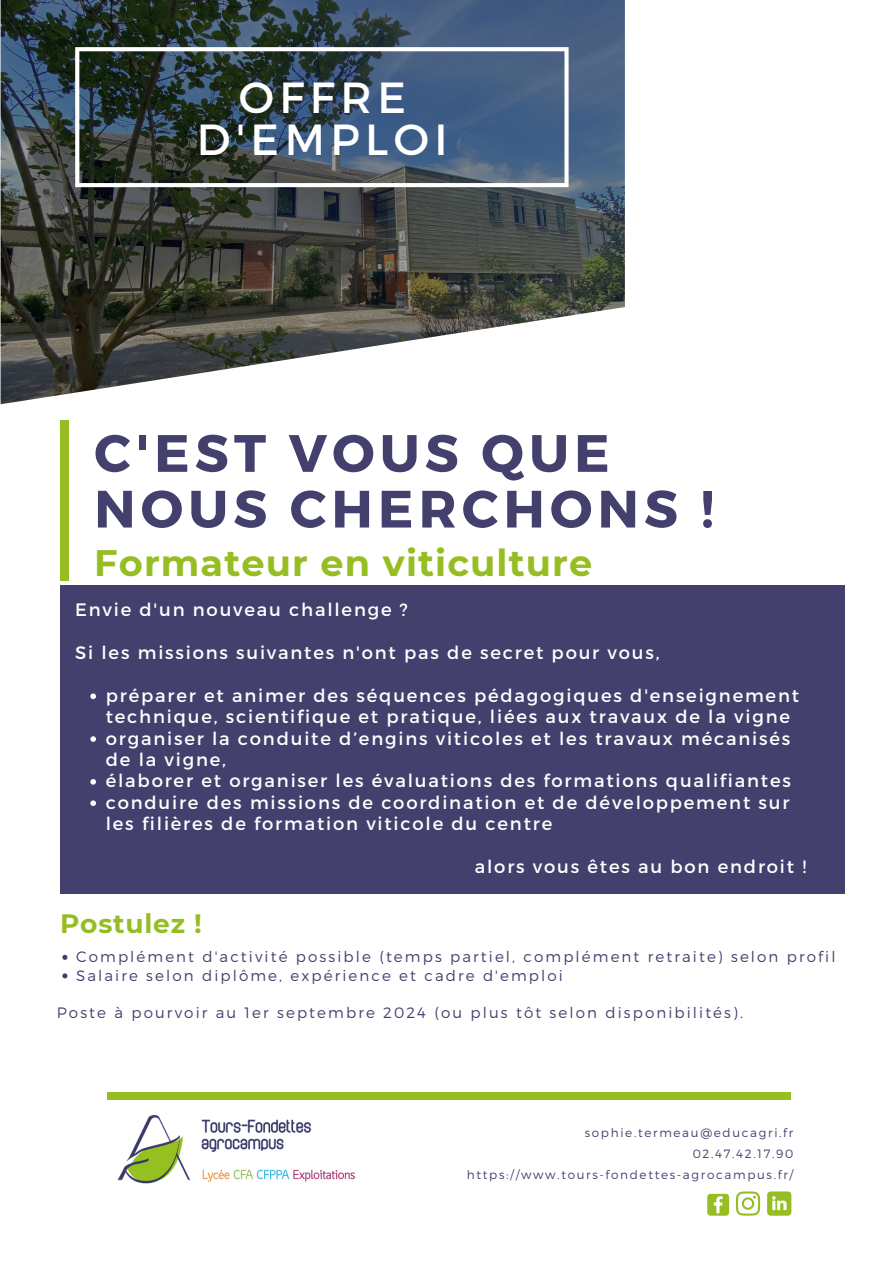
<style>
.page{position:relative;width:893px;height:1263px;background:#fff}
.page>*{position:absolute;margin:0;border:0;box-sizing:border-box;transform-origin:0 0}
.t1{font:700 52.5px/55.7px "Montserrat";letter-spacing:.1em;color:#44406d}
.t2{font:43.5px/42.8px "Montserrat";letter-spacing:.125em;color:#fff;text-align:center}
.t3{font:700 36.75px "Montserrat";letter-spacing:.03em;color:#96be22}
.t4{font:700 26.47px "Montserrat";letter-spacing:.03em;color:#96be22}
.t5{font:18px/21.4px "Montserrat";letter-spacing:.1em;color:#fff}
.t6{font:300 15.08px "Montserrat";letter-spacing:.14em;color:#44406d}
.t7{font:300 12px "Montserrat";letter-spacing:.14em;color:#44406d}
</style>
<div class="page">
<img style="left:1px;top:0;width:624px;height:404px">
<svg style="left:75px;top:47px;width:493px;height:140px;background:#475968"></svg>
<div style="left:107px;top:1092px;width:684px;height:7px;background:#96be22"></div>
<div style="left:60px;top:420px;width:8px;height:161px;background:#96be22"></div>
<svg style="left:736px;top:1191px;width:24px;height:24px"></svg>
<svg style="left:707px;top:1194px;width:22px;height:22px"></svg>
<svg style="left:767px;top:1191px;width:24px;height:24px"></svg>
<img style="left:117px;top:1115px;width:238px;height:68px">
<div style="left:60px;top:585px;width:784px;height:309px;background:#44406d"></div>
<svg style="left:90px;top:693px;width:6px;height:6px"></svg>
<svg style="left:90px;top:736px;width:6px;height:6px"></svg>
<svg style="left:90px;top:779px;width:6px;height:6px"></svg>
<svg style="left:90px;top:800px;width:6px;height:6px"></svg>
<svg style="left:62px;top:955px;width:5px;height:5px"></svg>
<svg style="left:62px;top:973px;width:5px;height:5px"></svg>
<h5 class="t2" style="left:197px;top:74px;width:252px">OFFRE<br>D'EMPLOI</h5>
<p class="t1" style="left:94px;top:423px;width:621px">C'EST VOUS QUE<br>NOUS CHERCHONS !</p>
<h6 class="t3" style="left:94px;top:540px;width:499px">Formateur en viticulture</h6>
<h5 class="t5" style="left:75px;top:598px;width:334px">Envie d'un nouveau challenge ?</h5>
<p class="t5" style="left:75px;top:641px;width:586px">Si les missions suivantes n'ont pas de secret pour vous,</p>
<p class="t5" style="left:106px;top:684px;width:695px">préparer et animer des séquences pédagogiques d'enseignement technique, scientifique et pratique, liées aux travaux de la vigne</p>
<p class="t5" style="left:106px;top:727px;width:686px">organiser la conduite d’engins viticoles et les travaux mécanisés de la vigne,</p>
<p class="t5" style="left:106px;top:769px;width:686px">élaborer et organiser les évaluations des formations qualifiantes</p>
<h5 class="t5" style="left:106px;top:791px;width:685px">conduire des missions de coordination et de développement sur les filières de formation viticole du centre</h5>
<h4 class="t5" style="left:475px;top:855px;width:333px">alors vous êtes au bon endroit !</h4>
<p class="t4" style="left:60px;top:907px;width:143px">Postulez !</p>
<p class="t6" style="left:76px;top:947px;width:761px">Complément d'activité possible (temps partiel, complément retraite) selon profil</p>
<p class="t6" style="left:76px;top:965px;width:488px">Salaire selon diplôme, expérience et cadre d'emploi</p>
<p class="t6" style="left:57px;top:1003px;width:688px">Poste à pourvoir au 1er septembre 2024 (ou plus tôt selon disponibilités).</p>
<p class="t7" style="left:585px;top:1125px;width:210px">sophie.termeau@educagri.fr</p>
<h1 class="t7" style="left:692px;top:1145px;width:102px">02.47.42.17.90</h1>
<h3 class="t7" style="left:467px;top:1166px;width:328px">https://www.tours-fondettes-agrocampus.fr/</h3>
</div>
